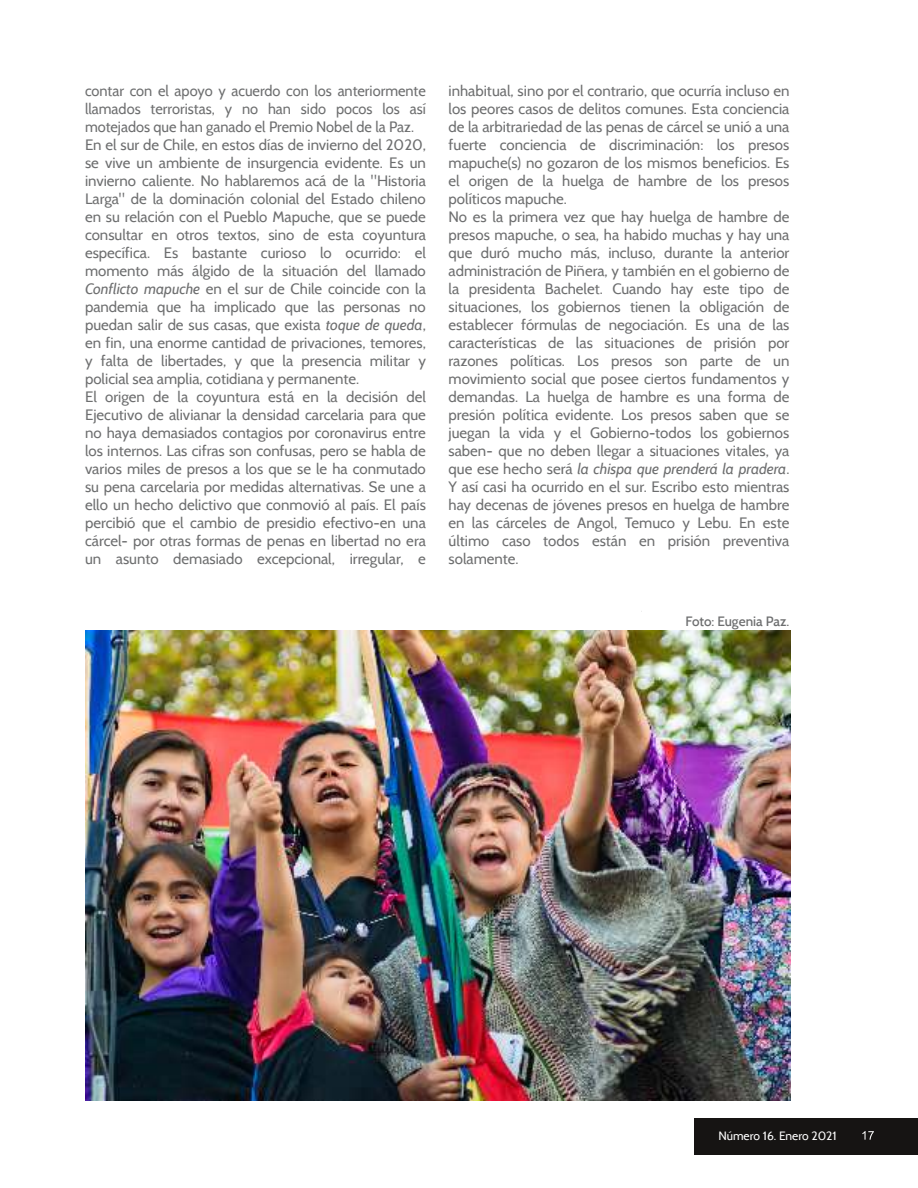
<style>
.page{position:relative;width:918px;height:1188px;background:#fff}
.page>*{position:absolute;margin:0;border:0;box-sizing:border-box;transform-origin:0 0}
.t1{font:15px/18px "Cabin";color:#6d6e6f}
.t2{font:500 13.5px "Cabin";color:#6d6e6f}
.t3{font:12px "Cabin";color:#fff}
.s1{font-style:italic}
</style>
<div class="page">
<div style="left:694px;top:1118px;width:224px;height:36px;background:#161413"></div>
<svg style="left:862px;top:1131px;width:12px;height:9px"></svg>
<img style="left:85px;top:630px;width:706px;height:471px">
<p class="t1" style="left:85px;top:84px;width:342px">contar con el apoyo y acuerdo con los anteriormente llamados terroristas, y no han sido pocos los así motejados que han ganado el Premio Nobel de la Paz.<br>En el sur de Chile, en estos días de invierno del 2020, se vive un ambiente de insurgencia evidente. Es un invierno caliente. No hablaremos acá de la "Historia Larga" de la dominación colonial del Estado chileno en su relación con el Pueblo Mapuche, que se puede consultar en otros textos, sino de esta coyuntura específica. Es bastante curioso lo ocurrido: el momento más álgido de la situación del llamado <span class="s1">Conflicto mapuche</span> en el sur de Chile coincide con la pandemia que ha implicado que las personas no puedan salir de sus casas, que exista <span class="s1">toque de queda</span>, en fin, una enorme cantidad de privaciones, temores, y falta de libertades, y que la presencia militar y policial sea amplia, cotidiana y permanente.<br>El origen de la coyuntura está en la decisión del Ejecutivo de alivianar la densidad carcelaria para que no haya demasiados contagios por coronavirus entre los internos. Las cifras son confusas, pero se habla de varios miles de presos a los que se le ha conmutado su pena carcelaria por medidas alternativas. Se une a ello un hecho delictivo que conmovió al país. El país percibió que el cambio de presidio efectivo-en una cárcel- por otras formas de penas en libertad no era un asunto demasiado excepcional, irregular, e</p>
<p class="t1" style="left:449px;top:84px;width:342px">inhabitual, sino por el contrario, que ocurría incluso en los peores casos de delitos comunes. Esta conciencia de la arbitrariedad de las penas de cárcel se unió a una fuerte conciencia de discriminación: los presos mapuche(s) no gozaron de los mismos beneficios. Es el origen de la huelga de hambre de los presos políticos mapuche.<br>No es la primera vez que hay huelga de hambre de presos mapuche, o sea, ha habido muchas y hay una que duró mucho más, incluso, durante la anterior administración de Piñera, y también en el gobierno de la presidenta Bachelet. Cuando hay este tipo de situaciones, los gobiernos tienen la obligación de establecer fórmulas de negociación. Es una de las características de las situaciones de prisión por razones políticas. Los presos son parte de un movimiento social que posee ciertos fundamentos y demandas. La huelga de hambre es una forma de presión política evidente. Los presos saben que se juegan la vida y el Gobierno-todos los gobiernos saben- que no deben llegar a situaciones vitales, ya que ese hecho será <span class="s1">la chispa que prenderá la pradera</span>.<br>Y así casi ha ocurrido en el sur. Escribo esto mientras hay decenas de jóvenes presos en huelga de hambre en las cárceles de Angol, Temuco y Lebu. En este último caso todos están en prisión preventiva solamente.</p>
<p class="t2" style="left:685px;top:616px;width:105px">Foto: Eugenia Paz.</p>
<p class="t3" style="left:719px;top:1131px;width:120px">Número 16. Enero 2021</p>
</div>
